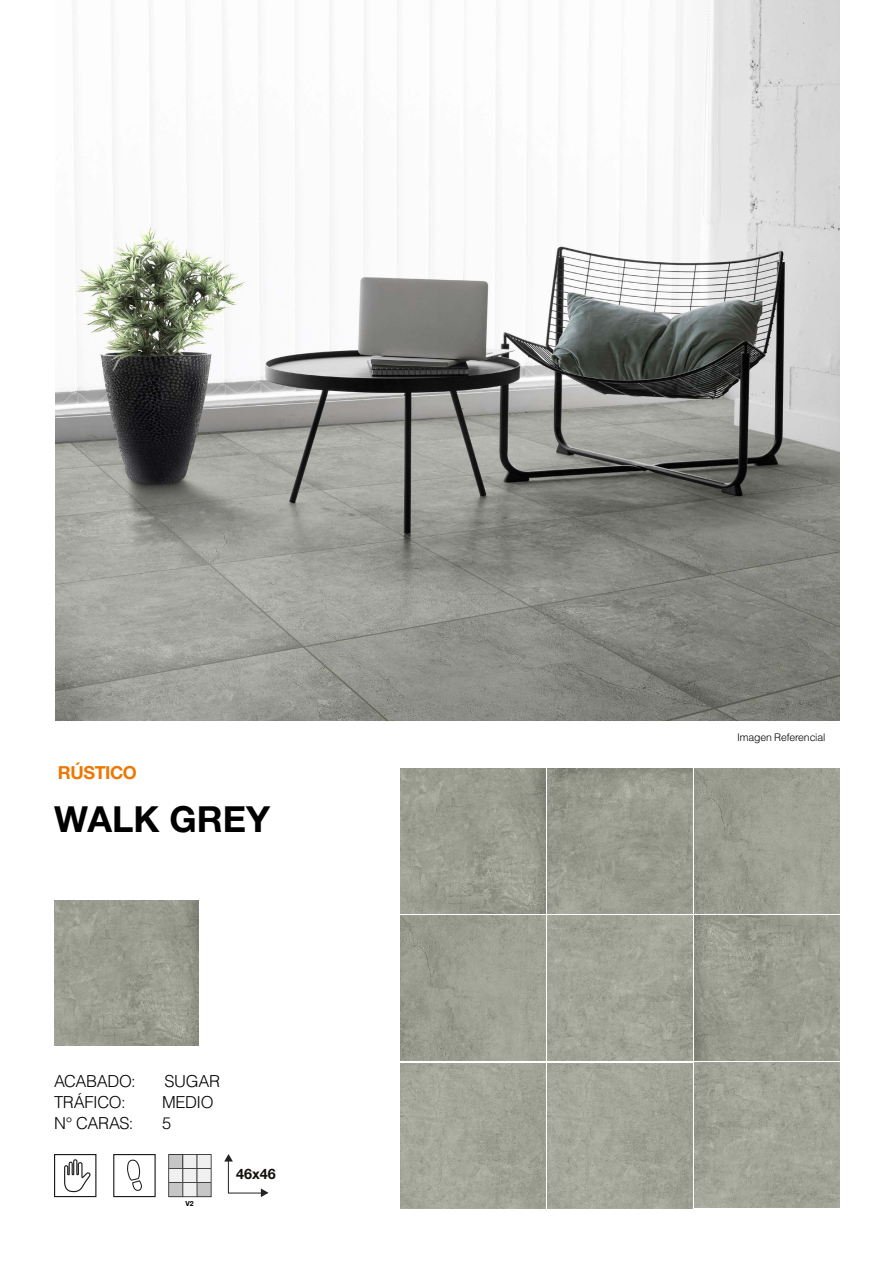
<style>
.page{position:relative;width:893px;height:1263px;background:#fff}
.page>*{position:absolute;margin:0;border:0;box-sizing:border-box;transform-origin:0 0}
.t1{font:700 36px "Helvetica Neue LT Std";color:#000}
.t2{font:700 18px "Helvetica Neue LT Std";letter-spacing:-.025em;color:#ec7803}
.t3{font:300 16.5px "Helvetica LT Std";letter-spacing:-.02em;color:#000}
.t4{font:700 14.4px "Helvetica Neue LT Std";color:#12110c}
.t5{font:300 10.5px "Helvetica LT Std";letter-spacing:-.015em;color:#000}
.t6{font:700 7.05px "Helvetica Neue LT Std";color:#000}
</style>
<div class="page">
<svg style="left:54px;top:1154px;width:102px;height:44px"></svg>
<img style="left:55px;top:0;width:784px;height:720px">
<svg style="left:224px;top:1154px;width:44px;height:43px"></svg>
<img style="left:547px;top:1063px;width:145px;height:145px">
<img style="left:695px;top:1063px;width:145px;height:145px">
<img style="left:400px;top:1063px;width:145px;height:145px">
<img style="left:54px;top:901px;width:145px;height:145px">
<img style="left:547px;top:916px;width:145px;height:145px">
<img style="left:695px;top:916px;width:145px;height:145px">
<img style="left:400px;top:916px;width:145px;height:145px">
<img style="left:547px;top:769px;width:145px;height:145px">
<img style="left:695px;top:769px;width:145px;height:145px">
<img style="left:400px;top:769px;width:145px;height:145px">
<svg style="left:168px;top:1154px;width:43px;height:43px"></svg>
<p class="t2" style="left:58px;top:762px;width:80px">RÚSTICO</p>
<h1 class="t1" style="left:54px;top:797px;width:218px">WALK GREY</h1>
<p class="t3" style="left:54px;top:1071px;width:83px">ACABADO:</p>
<p class="t3" style="left:165px;top:1071px;width:57px">SUGAR</p>
<p class="t3" style="left:54px;top:1092px;width:73px">TRÁFICO:</p>
<p class="t3" style="left:162px;top:1092px;width:53px">MEDIO</p>
<p class="t3" style="left:54px;top:1113px;width:81px">N° CARAS:</p>
<p class="t3" style="left:162px;top:1113px;width:11px">5</p>
<p class="t6" style="left:185px;top:1199px;width:10px">V2</p>
<p class="t4" style="left:236px;top:1165px;width:41px">46x46</p>
<p class="t5" style="left:737px;top:731px;width:90px">Imagen Referencial</p>
</div>
